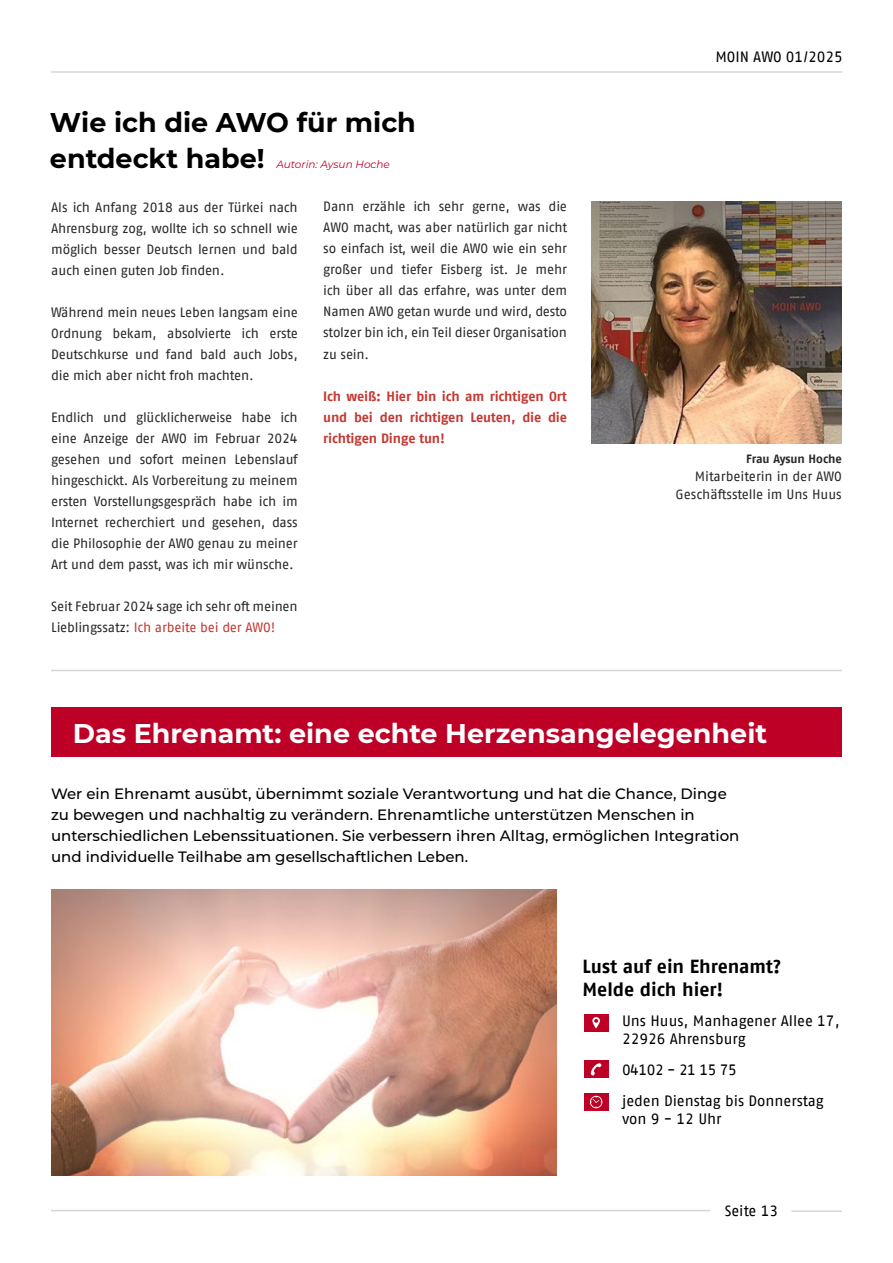
<style>
.page{position:relative;width:893px;height:1263px;background:#fff}
.page>*{position:absolute;margin:0;border:0;box-sizing:border-box;transform-origin:0 0}
.t1{font:700 27px "Montserrat";color:#fff}
.t2{font:700 27px/36px "Montserrat";color:#000}
.t3{font:700 18.9px/23.5px "AWO Fago Office";color:#000}
.t4{font:500 15px/21px "Montserrat";color:#000}
.t5{font:15px/18px "AWO Fago Office";color:#000}
.t6{font:13.5px/21px "AWO Fago Office";letter-spacing:-.01em;color:#292929;text-align:justify}
.t7{font:700 13.5px/21px "AWO Fago Office";letter-spacing:-.015em;color:#c43932;text-align:justify}
.t8{font:700 12px "AWO Fago Office";color:#292929}
.t9{font:italic 10.5px "Montserrat";color:#be0027}
.s1{color:#c43932}
</style>
<div class="page">
<hr style="left:51px;top:1210px;width:659px;height:1px;background:#d6d6d6">
<hr style="left:791px;top:1210px;width:51px;height:2px;background:#d6d6d6">
<hr style="left:51px;top:670px;width:791px;height:1px;background:#d6d6d6">
<img style="left:591px;top:202px;width:251px;height:241px">
<hr style="left:51px;top:71px;width:791px;height:2px;background:#d6d6d6">
<div style="left:51px;top:707px;width:791px;height:50px;background:#be0027"></div>
<img style="left:51px;top:890px;width:505px;height:286px">
<div style="left:584px;top:1093px;width:24px;height:18px;background:#be0027"></div>
<svg style="left:590px;top:1096px;width:12px;height:12px"></svg>
<div style="left:584px;top:1014px;width:24px;height:17px;background:#be0027"></div>
<svg style="left:592px;top:1017px;width:8px;height:11px"></svg>
<div style="left:584px;top:1061px;width:24px;height:17px;background:#be0027"></div>
<svg style="left:590px;top:1063px;width:12px;height:12px"></svg>
<h1 class="t2" style="left:50px;top:103px;width:367px">Wie ich die AWO für mich entdeckt habe!</h1>
<p class="t9" style="left:276px;top:157px;width:115px">Autorin: Aysun Hoche</p>
<p class="t6" style="left:323px;top:196px;width:245px">Dann erzähle ich sehr gerne, was die AWO macht, was aber natürlich gar nicht so einfach ist, weil die AWO wie ein sehr großer und tiefer Eisberg ist. Je mehr ich über all das erfahre, was unter dem Namen AWO getan wurde und wird, desto stolzer bin ich, ein Teil dieser Organisation zu sein.</p>
<p class="t7" style="left:323px;top:385px;width:245px">Ich weiß: Hier bin ich am richtigen Ort und bei den richtigen Leuten, die die richtigen Dinge tun!</p>
<p class="t6" style="left:51px;top:196px;width:248px">Als ich Anfang 2018 aus der Türkei nach Ahrensburg zog, wollte ich so schnell wie möglich besser Deutsch lernen und bald auch einen guten Job finden.</p>
<p class="t6" style="left:51px;top:301px;width:248px">Während mein neues Leben langsam eine Ordnung bekam, absolvierte ich erste Deutschkurse und fand bald auch Jobs, die mich aber nicht froh machten.</p>
<p class="t6" style="left:51px;top:406px;width:248px">Endlich und glücklicherweise habe ich eine Anzeige der AWO im Februar 2024 gesehen und sofort meinen Lebenslauf hingeschickt. Als Vorbereitung zu meinem ersten Vorstellungsgespräch habe ich im Internet recherchiert und gesehen, dass die Philosophie der AWO genau zu meiner Art und dem passt, was ich mir wünsche.</p>
<p class="t6" style="left:51px;top:595px;width:248px">Seit Februar 2024 sage ich sehr oft meinen<br>Lieblingssatz: <span class="s1">Ich arbeite bei der AWO!</span></p>
<p class="t5" style="left:715px;top:47px;width:129px">MOIN AWO 01/2025</p>
<p class="t8" style="left:746px;top:451px;width:97px">Frau Aysun Hoche</p>
<p class="t6" style="left:675px;top:467px;width:168px;line-height:18px;text-align:right">Mitarbeiterin in der AWO<br>Geschäftsstelle im Uns Huus</p>
<h1 class="t1" style="left:73px;top:714px;width:696px">Das Ehrenamt: eine echte Herzensangelegenheit</h1>
<p class="t4" style="left:51px;top:783px;width:690px">Wer ein Ehrenamt ausübt, übernimmt soziale Verantwortung und hat die Chance, Dinge zu bewegen und nachhaltig zu verändern. Ehrenamtliche unterstützen Menschen in unterschiedlichen Lebenssituationen. Sie verbessern ihren Alltag, ermöglichen Integration und individuelle Teilhabe am gesellschaftlichen Leben.</p>
<h2 class="t3" style="left:583px;top:954px;width:200px">Lust auf ein Ehrenamt?<br>Melde dich hier!</h2>
<p class="t5" style="left:622px;top:1011px;width:219px">Uns Huus, Manhagener Allee 17,<br>22926 Ahrensburg</p>
<p class="t5" style="left:622px;top:1053px;width:203px;line-height:31.5px">04102 - 21 15 75<br>jeden Dienstag bis Donnerstag</p>
<p class="t5" style="left:622px;top:1110px;width:101px">von 9 - 12 Uhr</p>
<p class="t5" style="left:725px;top:1201px;width:55px">Seite 13</p>
</div>
